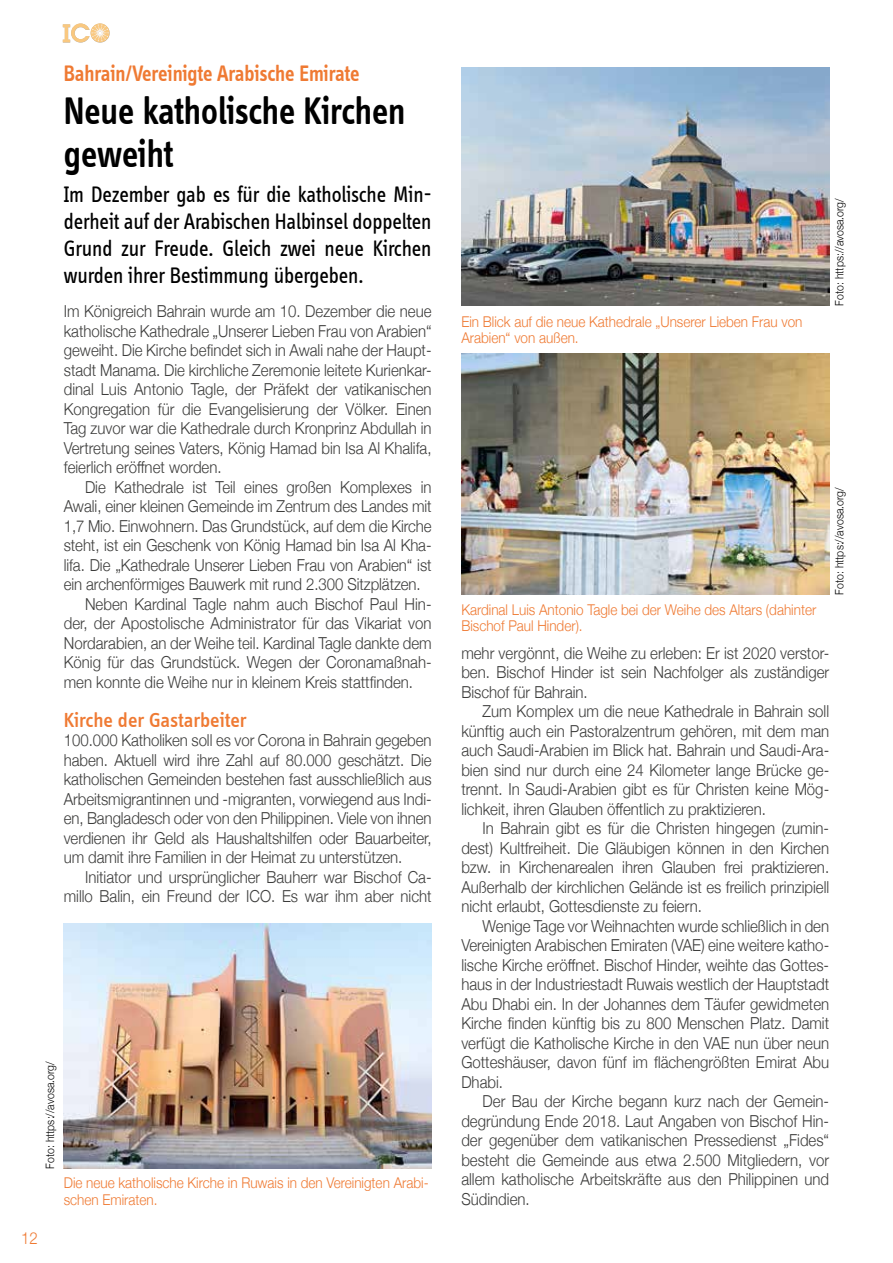
<style>
.page{position:relative;width:893px;height:1263px;background:#fff}
.page>*{position:absolute;margin:0;border:0;box-sizing:border-box;transform-origin:0 0}
.t1{font:600 39.6px/43.2px "Info Disp";color:#000;scale:.91 1}
.t2{font:23.1px/27px "Info Disp";letter-spacing:-.005em;color:#000;text-align:justify;scale:.91 1}
.t3{font:600 23.1px "Info Disp";letter-spacing:-.01em;color:#ef7a33;scale:.91 1}
.t4{font:500 21px "Info Disp";color:#ef7a33}
.t5{font:300 16.5px/19.5px "Helvetica Neue";color:#3c3c3b;text-align:justify;scale:.91 1}
.t6{font:300 16.5px "Helvetica Neue";color:#ef7a33;scale:.91 1}
.t7{font:300 14.85px/16.2px "Helvetica Neue";color:#ef7a33;scale:.91 1}
.t8{font:300 11.55px "Helvetica Neue";color:#000;scale:.91 1}
</style>
<div class="page">
<svg style="left:63px;top:23px;width:47px;height:20px"></svg>
<img style="left:461px;top:67px;width:368px;height:239px">
<img style="left:461px;top:353px;width:368px;height:242px">
<img style="left:64px;top:923px;width:368px;height:246px">
<h2 class="t3" style="left:64px;top:60px;width:326px">Bahrain/Vereinigte Arabische Emirate</h2>
<h1 class="t1" style="left:64px;top:89px;width:377px">Neue katholische Kirchen geweiht</h1>
<h2 class="t2" style="left:64px;top:180px;width:406px">Im Dezember gab es für die katholische Min&shy;derheit auf der Arabischen Halbinsel doppelten Grund zur Freude. Gleich zwei neue Kirchen wurden ihrer Bestimmung übergeben.</h2>
<p class="t5" style="left:64px;top:300px;width:406px">Im Königreich Bahrain wurde am 10. Dezember die neue katholische Kathedrale „Unserer Lieben Frau von Arabien“ geweiht. Die Kirche befindet sich in Awali nahe der Haupt&shy;stadt Manama. Die kirchliche Zeremonie leitete Kurienkar&shy;dinal Luis Antonio Tagle, der Präfekt der vatikanischen Kongregation für die Evangelisierung der Völker. Einen Tag zuvor war die Kathedrale durch Kronprinz Abdullah in Vertretung seines Vaters, König Hamad bin Isa Al Khalifa, feierlich eröffnet worden.</p>
<p class="t5" style="left:85px;top:476px;width:382px">Die Kathedrale ist Teil eines großen Komplexes in</p>
<p class="t5" style="left:64px;top:495px;width:406px">Awali, einer kleinen Gemeinde im Zentrum des Landes mit</p>
<p class="t5" style="left:64px;top:515px;width:406px">1,7 Mio. Einwohnern. Das Grundstück, auf dem die Kirche</p>
<p class="t5" style="left:64px;top:534px;width:406px">steht, ist ein Geschenk von König Hamad bin Isa Al Kha-</p>
<p class="t5" style="left:64px;top:554px;width:406px">lifa. Die „Kathedrale Unserer Lieben Frau von Arabien“ ist</p>
<p class="t5" style="left:64px;top:573px;width:394px">ein archenförmiges Bauwerk mit rund 2.300 Sitzplätzen.</p>
<p class="t5" style="left:85px;top:593px;width:382px">Neben Kardinal Tagle nahm auch Bischof Paul Hin-</p>
<p class="t5" style="left:64px;top:612px;width:406px">der, der Apostolische Administrator für das Vikariat von</p>
<p class="t5" style="left:64px;top:632px;width:406px">Nordarabien, an der Weihe teil. Kardinal Tagle dankte dem</p>
<p class="t5" style="left:64px;top:651px;width:406px">König für das Grundstück. Wegen der Coronamaßnah-</p>
<p class="t5" style="left:64px;top:671px;width:385px">men konnte die Weihe nur in kleinem Kreis stattfinden.</p>
<p class="t4" style="left:64px;top:708px;width:184px">Kirche der Gastarbeiter</p>
<p class="t5" style="left:64px;top:729px;width:406px">100.000 Katholiken soll es vor Corona in Bahrain gegeben haben. Aktuell wird ihre Zahl auf 80.000 geschätzt. Die katholischen Gemeinden bestehen fast ausschließlich aus Arbeitsmigrantinnen und -migranten, vorwiegend aus Indi&shy;en, Bangladesch oder von den Philippinen. Viele von ihnen verdienen ihr Geld als Haushaltshilfen oder Bauarbeiter, um damit ihre Familien in der Heimat zu unterstützen.</p>
<p class="t5" style="left:64px;top:866px;width:406px;text-align:right">Initiator und ursprünglicher Bauherr war Bischof Ca&shy;millo Balin, ein Freund der ICO. Es war ihm aber nicht</p>
<p class="t8" style="left:41px;top:1169px;width:120px;rotate:-90deg">Foto: https://avosa.org/</p>
<p class="t7" style="left:64px;top:1174px;width:402px">Die neue katholische Kirche in Ruwais in den Vereinigten Arabi&shy;schen Emiraten.</p>
<p class="t6" style="left:21px;top:1225px;width:20px">12</p>
<p class="t7" style="left:461px;top:312px;width:376px">Ein Blick auf die neue Kathedrale „Unserer Lieben Frau von<br>Arabien“ von außen.</p>
<p class="t8" style="left:830px;top:306px;width:120px;rotate:-90deg">Foto: https://avosa.org/</p>
<p class="t7" style="left:461px;top:600px;width:391px">Kardinal Luis Antonio Tagle bei der Weihe des Altars (dahinter<br>Bischof Paul Hinder).</p>
<p class="t8" style="left:830px;top:595px;width:120px;rotate:-90deg">Foto: https://avosa.org/</p>
<p class="t5" style="left:461px;top:642px;width:406px">mehr vergönnt, die Weihe zu erleben: Er ist 2020 verstor&shy;ben. Bischof Hinder ist sein Nachfolger als zuständiger Bischof für Bahrain.</p>
<p class="t5" style="left:461px;top:700px;width:406px;text-indent:21px">Zum Komplex um die neue Kathedrale in Bahrain soll künftig auch ein Pastoralzentrum gehören, mit dem man auch Saudi-Arabien im Blick hat. Bahrain und Saudi-Ara&shy;bien sind nur durch eine 24 Kilometer lange Brücke ge&shy;trennt. In Saudi-Arabien gibt es für Christen keine Mög&shy;lichkeit, ihren Glauben öffentlich zu praktizieren.</p>
<p class="t5" style="left:461px;top:817px;width:406px;text-indent:21px">In Bahrain gibt es für die Christen hingegen (zumin&shy;dest) Kultfreiheit. Die Gläubigen können in den Kirchen bzw. in Kirchenarealen ihren Glauben frei praktizieren.<br>Außerhalb der kirchlichen Gelände ist es freilich prinzipiell nicht erlaubt, Gottesdienste zu feiern.</p>
<p class="t5" style="left:461px;top:915px;width:406px;text-indent:21px">Wenige Tage vor Weihnachten wurde schließlich in den Vereinigten Arabischen Emiraten (VAE) eine weitere katho&shy;lische Kirche eröffnet. Bischof Hinder, weihte das Gottes&shy;haus in der Industriestadt Ruwais westlich der Hauptstadt Abu Dhabi ein. In der Johannes dem Täufer gewidmeten Kirche finden künftig bis zu 800 Menschen Platz. Damit verfügt die Katholische Kirche in den VAE nun über neun Gotteshäuser, davon fünf im flächengrößten Emirat Abu Dhabi.</p>
<p class="t5" style="left:461px;top:1090px;width:406px;text-indent:21px">Der Bau der Kirche begann kurz nach der Gemein&shy;degründung Ende 2018. Laut Angaben von Bischof Hin&shy;der gegenüber dem vatikanischen Pressedienst „Fides“ besteht die Gemeinde aus etwa 2.500 Mitgliedern, vor allem katholische Arbeitskräfte aus den Philippinen und Südindien.</p>
</div>
